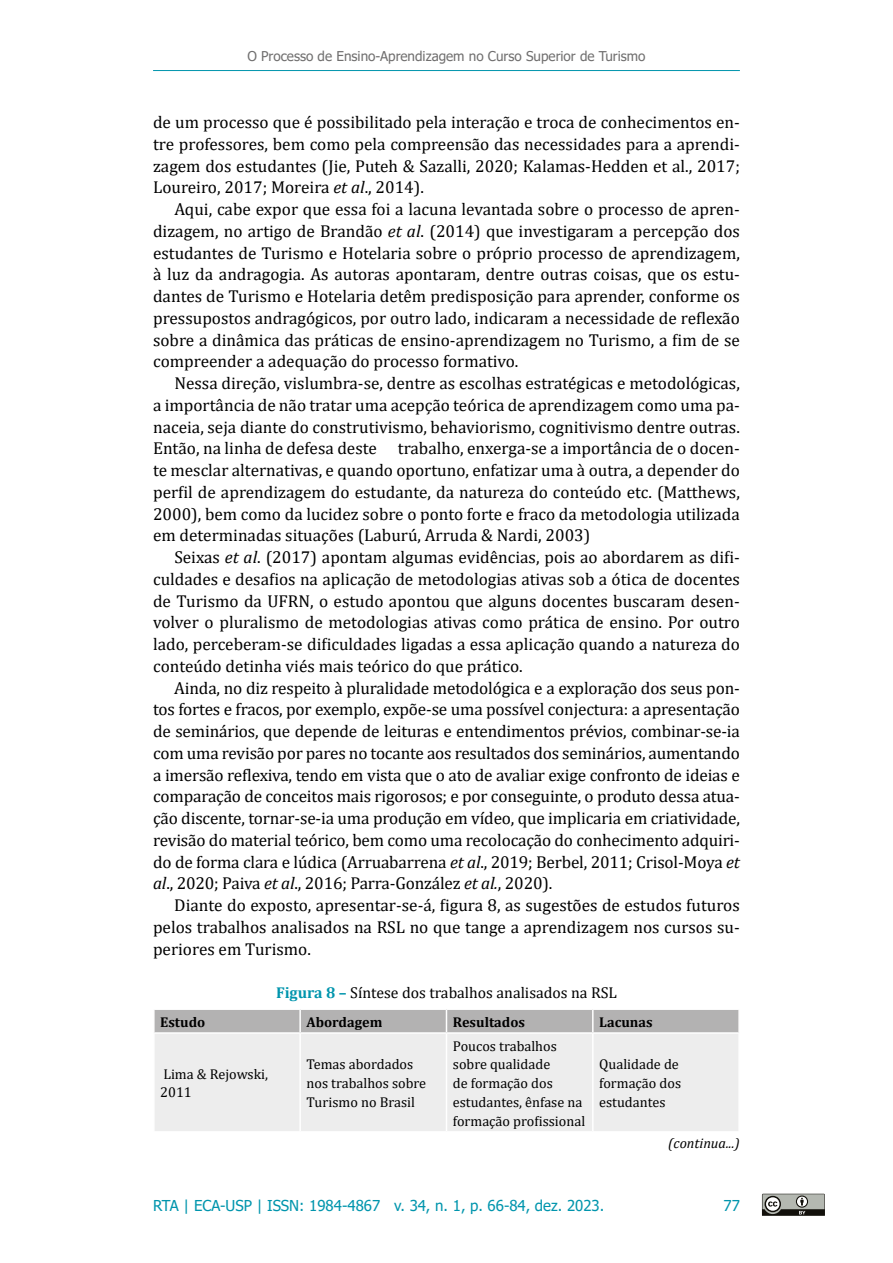
<style>
.page{position:relative;width:893px;height:1263px;background:#fff}
.page>*{position:absolute;margin:0;border:0;box-sizing:border-box;transform-origin:0 0}
.t1{font:17.25px/21.8px "Cambria";color:#000;text-align:justify}
.t2{font:15.75px "Cambria";color:#000}
.t3{font:15px "Tahoma";color:#0095ad}
.t4{font:14.25px/18.8px "Cambria";color:#000}
.t5{font:700 14.25px "Cambria";color:#000}
.t6{font:italic 14.25px "Cambria";color:#000}
.t7{font:13.5px "Tahoma";color:#706f6f}
.s1{font-style:italic}
.s2{font-weight:700;color:#0095ad}
</style>
<div class="page">
<hr style="left:153px;top:70px;width:587px;height:1px;background:#0095ad">
<svg style="left:762px;top:1194px;width:63px;height:22px"></svg>
<div style="left:155px;top:1034px;width:583px;height:97px;background:#ededed"></div>
<div style="left:154px;top:1009px;width:584px;height:23px;background:#b3b2b2"></div>
<hr style="left:593px;top:1008px;width:147px;height:2px;background:#fff">
<hr style="left:592px;top:1010px;width:2px;height:22px;background:#fff">
<hr style="left:299px;top:1034px;width:2px;height:97px;background:#fff">
<hr style="left:446px;top:1034px;width:1px;height:97px;background:#fff">
<hr style="left:592px;top:1034px;width:2px;height:97px;background:#fff">
<p class="t7" style="left:247px;top:47px;width:400px">O Processo de Ensino-Aprendizagem no Curso Superior de Turismo</p>
<p class="t1" style="left:153px;top:111px;width:588px">de um processo que é possibilitado pela interação e troca de conhecimentos en&shy;tre professores, bem como pela compreensão das necessidades para a aprendi&shy;zagem dos estudantes (Jie, Puteh &amp; Sazalli, 2020; Kalamas-Hedden et al., 2017; Loureiro, 2017; Moreira <span class="s1">et al</span>., 2014).</p>
<p class="t1" style="left:153px;top:198px;width:588px;text-indent:21px">Aqui, cabe expor que essa foi a lacuna levantada sobre o processo de apren&shy;dizagem, no artigo de Brandão <span class="s1">et al</span>. (2014) que investigaram a percepção dos estudantes de Turismo e Hotelaria sobre o próprio processo de aprendizagem, à luz da andragogia. As autoras apontaram, dentre outras coisas, que os estu&shy;dantes de Turismo e Hotelaria detêm predisposição para aprender, conforme os pressupostos andragógicos, por outro lado, indicaram a necessidade de reflexão sobre a dinâmica das práticas de ensino-aprendizagem no Turismo, a fim de se compreender a adequação do processo formativo.</p>
<p class="t1" style="left:153px;top:372px;width:588px;text-indent:21px">Nessa direção, vislumbra-se, dentre as escolhas estratégicas e metodológicas, a importância de não tratar uma acepção teórica de aprendizagem como uma pa&shy;naceia, seja diante do construtivismo, behaviorismo, cognitivismo dentre outras.<br>Então, na linha de defesa deste trabalho, enxerga-se a importância de o docen&shy;te mesclar alternativas, e quando oportuno, enfatizar uma à outra, a depender do perfil de aprendizagem do estudante, da natureza do conteúdo etc. (Matthews, 2000), bem como da lucidez sobre o ponto forte e fraco da metodologia utilizada em determinadas situações (Laburú, Arruda &amp; Nardi, 2003)</p>
<p class="t1" style="left:153px;top:546px;width:588px;text-indent:21px">Seixas <span class="s1">et al</span>. (2017) apontam algumas evidências, pois ao abordarem as difi&shy;culdades e desafios na aplicação de metodologias ativas sob a ótica de docentes de Turismo da UFRN, o estudo apontou que alguns docentes buscaram desen&shy;volver o pluralismo de metodologias ativas como prática de ensino. Por outro lado, perceberam-se dificuldades ligadas a essa aplicação quando a natureza do conteúdo detinha viés mais teórico do que prático.</p>
<p class="t1" style="left:153px;top:677px;width:588px;text-indent:21px">Ainda, no diz respeito à pluralidade metodológica e a exploração dos seus pon&shy;tos fortes e fracos, por exemplo, expõe-se uma possível conjectura: a apresentação de seminários, que depende de leituras e entendimentos prévios, combinar-se-ia com uma revisão por pares no tocante aos resultados dos seminários, aumentando a imersão reflexiva, tendo em vista que o ato de avaliar exige confronto de ideias e comparação de conceitos mais rigorosos; e por conseguinte, o produto dessa atua&shy;ção discente, tornar-se-ia uma produção em vídeo, que implicaria em criatividade, revisão do material teórico, bem como uma recolocação do conhecimento adquiri&shy;do de forma clara e lúdica (Arruabarrena <span class="s1">et al</span>., 2019; Berbel, 2011; Crisol-Moya <span class="s1">et al</span>., 2020; Paiva <span class="s1">et al</span>., 2016; Parra-González <span class="s1">et al.</span>, 2020).</p>
<p class="t1" style="left:153px;top:894px;width:588px;text-indent:21px">Diante do exposto, apresentar-se-á, figura 8, as sugestões de estudos futuros pelos trabalhos analisados na RSL no que tange a aprendizagem nos cursos su&shy;periores em Turismo.</p>
<p class="t2" style="left:276px;top:983px;width:342px"><span class="s2">Figura 8 –</span> Síntese dos trabalhos analisados na RSL</p>
<p class="t5" style="left:160px;top:1012px;width:47px">Estudo</p>
<p class="t5" style="left:307px;top:1012px;width:77px">Abordagem</p>
<p class="t5" style="left:453px;top:1012px;width:74px">Resultados</p>
<p class="t5" style="left:599px;top:1012px;width:55px">Lacunas</p>
<p class="t4" style="left:160px;top:1064px;width:109px">Lima &amp; Rejowski,<br>2011</p>
<p class="t4" style="left:307px;top:1055px;width:121px">Temas abordados nos trabalhos sobre<br>Turismo no Brasil</p>
<p class="t4" style="left:453px;top:1036px;width:134px">Poucos trabalhos sobre qualidade<br>de formação dos estudantes, ênfase na formação profissional</p>
<p class="t4" style="left:599px;top:1055px;width:83px">Qualidade de formação dos estudantes</p>
<p class="t6" style="left:668px;top:1133px;width:73px">(continua...)</p>
<p class="t3" style="left:153px;top:1196px;width:453px">RTA | ECA-USP | ISSN: 1984-4867 v. 34, n. 1, p. 66-84, dez. 2023.</p>
<p class="t3" style="left:723px;top:1196px;width:18px">77</p>
</div>
